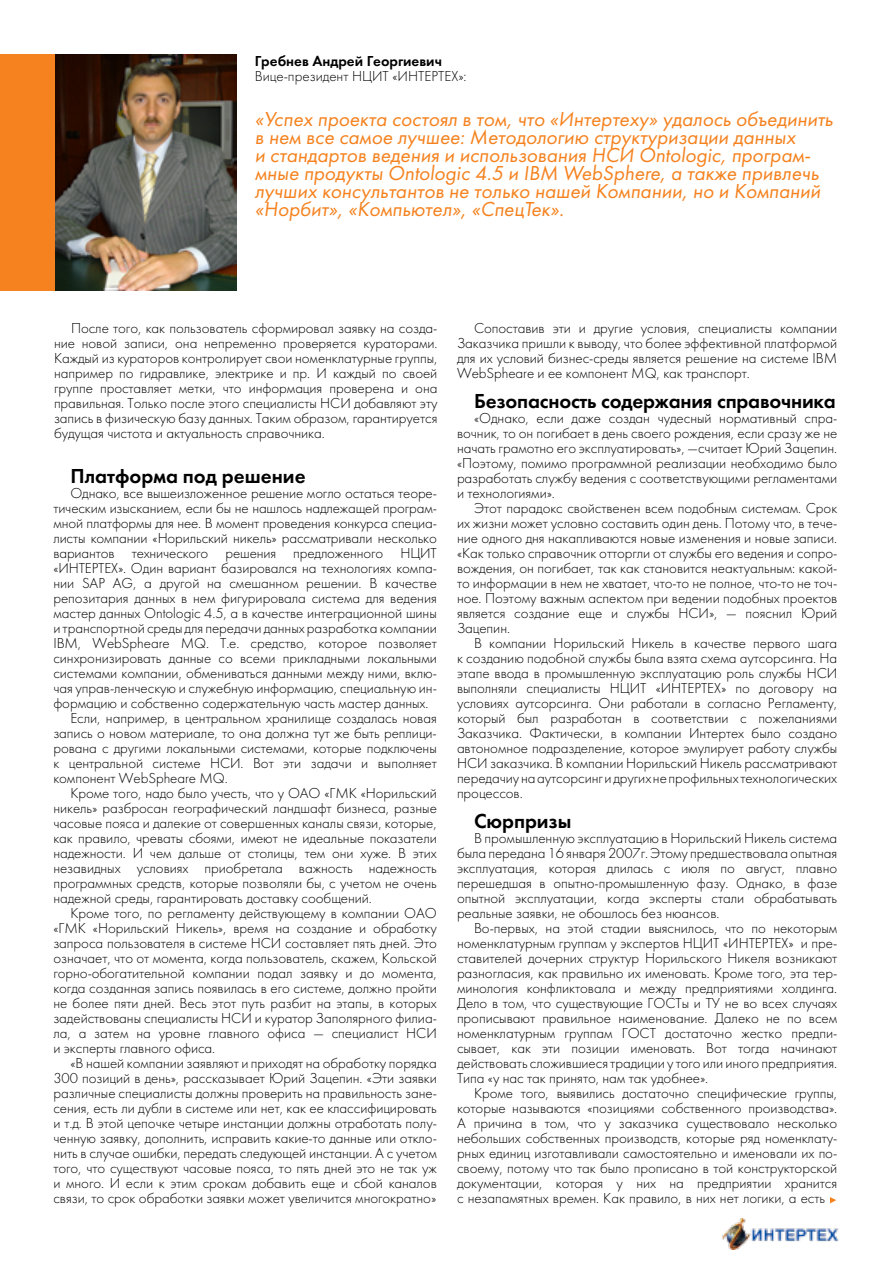
<style>
.page{position:relative;width:893px;height:1263px;background:#fff}
.page>*{position:absolute;margin:0;border:0;box-sizing:border-box;transform-origin:0 0}
.t1{font:italic 21px/18px "Futura Book C";color:#f5821f}
.t2{font:21px "Futura Demi C";letter-spacing:-.01em;color:#000}
.t3{font:15px/15px "Futura Light C";letter-spacing:-.005em;color:#000;text-align:justify}
.t4{font:15px "Futura Demi C";color:#000}
</style>
<div class="page">
<img style="left:54px;top:54px;width:183px;height:236px">
<div style="left:0;top:54px;width:54px;height:236px;background:#f5821f"></div>
<svg style="left:830px;top:1197px;width:6px;height:6px"></svg>
<img style="left:722px;top:1219px;width:117px;height:31px">
<p class="t4" style="left:255px;top:52px;width:189px">Гребнев Андрей Георгиевич</p>
<p class="t3" style="left:255px;top:69px;width:213px">Вице-президент НЦИТ «ИНТЕРТЕХ»:</p>
<p class="t1" style="left:255px;top:110px;width:580px">«Успех проекта состоял в том, что «Интертеху» удалось объединить в нем все самое лучшее: Методологию структуризации данных<br>и стандартов ведения и использования НСИ Ontologic, програм&shy;мные продукты Ontologic 4.5 и IBM WebSphere, а также привлечь лучших консультантов не только нашей Компании, но и Компаний «Норбит», «Компьютел», «СпецТек».</p>
<p class="t3" style="left:54px;top:321px;width:385px;text-indent:17px">После того, как пользователь сформировал заявку на созда&shy;ние новой записи, она непременно проверяется кураторами.<br>Каждый из кураторов контролирует свои номенклатурные группы, например по гидравлике, электрике и пр. И каждый по своей группе проставляет метки, что информация проверена и она правильная. Только после этого специалисты НСИ добавляют эту запись в физическую базу данных. Таким образом, гарантируется будущая чистота и актуальность справочника.</p>
<h1 class="t2" style="left:70px;top:464px;width:237px">Платформа под решение</h1>
<p class="t3" style="left:70px;top:486px;width:368px">Однако, все вышеизложенное решение могло остаться теоре-</p>
<p class="t3" style="left:53px;top:501px;width:385px">тическим изысканием, если бы не нашлось надлежащей програм-</p>
<p class="t3" style="left:53px;top:516px;width:385px">мной платформы для нее. В момент проведения конкурса специа-</p>
<p class="t3" style="left:53px;top:531px;width:385px">листы компании «Норильский никель» рассматривали несколько</p>
<p class="t3" style="left:53px;top:546px;width:385px">вариантов технического решения предложенного НЦИТ</p>
<p class="t3" style="left:53px;top:561px;width:385px">«ИНТЕРТЕХ». Один вариант базировался на технологиях компа-</p>
<p class="t3" style="left:53px;top:576px;width:385px">нии SAP AG, а другой на смешанном решении. В качестве</p>
<p class="t3" style="left:53px;top:591px;width:385px">репозитария данных в нем фигурировала система для ведения</p>
<p class="t3" style="left:53px;top:606px;width:385px">мастер данных Ontologic 4.5, а в качестве интеграционной шины</p>
<p class="t3" style="left:53px;top:621px;width:385px">и транспортной среды для передачи данных разработка компании</p>
<p class="t3" style="left:53px;top:636px;width:385px">IBM, WebSpheare MQ. Т.е. средство, которое позволяет</p>
<p class="t3" style="left:53px;top:651px;width:385px">синхронизировать данные со всеми прикладными локальными</p>
<p class="t3" style="left:53px;top:666px;width:385px">системами компании, обмениваться данными между ними, вклю-</p>
<p class="t3" style="left:53px;top:681px;width:385px">чая управ-ленческую и служебную информацию, специальную ин-</p>
<p class="t3" style="left:53px;top:696px;width:377px">формацию и собственно содержательную часть мастер данных.</p>
<p class="t3" style="left:70px;top:711px;width:368px">Если, например, в центральном хранилище создалась новая</p>
<p class="t3" style="left:53px;top:726px;width:385px">запись о новом материале, то она должна тут же быть реплици-</p>
<p class="t3" style="left:53px;top:741px;width:385px">рована с другими локальными системами, которые подключены</p>
<p class="t3" style="left:53px;top:756px;width:385px">к центральной системе НСИ. Вот эти задачи и выполняет</p>
<p class="t3" style="left:53px;top:771px;width:176px">компонент WebSpheare MQ.</p>
<p class="t3" style="left:70px;top:786px;width:368px">Кроме того, надо было учесть, что у ОАО «ГМК «Норильский</p>
<p class="t3" style="left:53px;top:801px;width:385px">никель» разбросан географический ландшафт бизнеса, разные</p>
<p class="t3" style="left:53px;top:816px;width:385px">часовые пояса и далекие от совершенных каналы связи, которые,</p>
<p class="t3" style="left:53px;top:831px;width:385px">как правило, чреваты сбоями, имеют не идеальные показатели</p>
<p class="t3" style="left:53px;top:846px;width:385px">надежности. И чем дальше от столицы, тем они хуже. В этих</p>
<p class="t3" style="left:53px;top:861px;width:385px">незавидных условиях приобретала важность надежность</p>
<p class="t3" style="left:53px;top:876px;width:385px">программных средств, которые позволяли бы, с учетом не очень</p>
<p class="t3" style="left:53px;top:891px;width:320px">надежной среды, гарантировать доставку сообщений.</p>
<p class="t3" style="left:70px;top:906px;width:368px">Кроме того, по регламенту действующему в компании ОАО</p>
<p class="t3" style="left:53px;top:921px;width:385px">«ГМК «Норильский Никель», время на создание и обработку</p>
<p class="t3" style="left:53px;top:936px;width:385px">запроса пользователя в системе НСИ составляет пять дней. Это</p>
<p class="t3" style="left:53px;top:951px;width:385px">означает, что от момента, когда пользователь, скажем, Кольской</p>
<p class="t3" style="left:53px;top:966px;width:385px">горно-обогатительной компании подал заявку и до момента,</p>
<p class="t3" style="left:53px;top:981px;width:385px">когда созданная запись появилась в его системе, должно пройти</p>
<p class="t3" style="left:53px;top:996px;width:385px">не более пяти дней. Весь этот путь разбит на этапы, в которых</p>
<p class="t3" style="left:53px;top:1011px;width:385px">задействованы специалисты НСИ и куратор Заполярного филиа-</p>
<p class="t3" style="left:53px;top:1026px;width:385px">ла, а затем на уровне главного офиса — специалист НСИ</p>
<p class="t3" style="left:53px;top:1041px;width:163px">и эксперты главного офиса.</p>
<p class="t3" style="left:70px;top:1056px;width:368px">«В нашей компании заявляют и приходят на обработку порядка</p>
<p class="t3" style="left:53px;top:1071px;width:385px">300 позиций в день», рассказывает Юрий Зацепин. «Эти заявки</p>
<p class="t3" style="left:53px;top:1086px;width:385px">различные специалисты должны проверить на правильность зане-</p>
<p class="t3" style="left:53px;top:1101px;width:385px">сения, есть ли дубли в системе или нет, как ее классифицировать</p>
<p class="t3" style="left:53px;top:1116px;width:385px">и т.д. В этой цепочке четыре инстанции должны отработать полу-</p>
<p class="t3" style="left:53px;top:1131px;width:385px">ченную заявку, дополнить, исправить какие-то данные или откло-</p>
<p class="t3" style="left:53px;top:1146px;width:385px">нить в случае ошибки, передать следующей инстанции. А с учетом</p>
<p class="t3" style="left:53px;top:1161px;width:385px">того, что существуют часовые пояса, то пять дней это не так уж</p>
<p class="t3" style="left:53px;top:1176px;width:385px">и много. И если к этим срокам добавить еще и сбой каналов</p>
<p class="t3" style="left:53px;top:1191px;width:384px">связи, то срок обработки заявки может увеличится многократно»</p>
<p class="t3" style="left:457px;top:321px;width:382px;text-indent:17px">Сопоставив эти и другие условия, специалисты компании Заказчика пришли к выводу, что более эффективной платформой для их условий бизнес-среды является решение на системе IBM WebSpheare и ее компонент MQ, как транспорт.</p>
<h1 class="t2" style="left:474px;top:389px;width:363px">Безопасность содержания cправочника</h1>
<p class="t3" style="left:457px;top:411px;width:382px;text-indent:17px">«Однако, если даже создан чудесный нормативный спра&shy;вочник, то он погибает в день своего рождения, если сразу же не начать грамотно его эксплуатировать», —считает Юрий Зацепин. «Поэтому, помимо программной реализации необходимо было разработать службу ведения с соответствующими регламентами и технологиями».</p>
<p class="t3" style="left:457px;top:501px;width:382px;text-indent:17px">Этот парадокс свойственен всем подобным системам. Срок их жизни может условно составить один день. Потому что, в тече&shy;ние одного дня накапливаются новые изменения и новые записи. «Как только справочник отторгли от службы его ведения и сопро&shy;вождения, он погибает, так как становится неактуальным: какой&shy;то информации в нем не хватает, что-то не полное, что-то не точ&shy;ное. Поэтому важным аспектом при ведении подобных проектов является создание еще и службы НСИ», — пояснил Юрий Зацепин.</p>
<p class="t3" style="left:457px;top:636px;width:382px;text-indent:17px">В компании Норильский Никель в качестве первого шага к созданию подобной службы была взята схема аутсорсинга. На этапе ввода в промышленную эксплуатацию роль службы НСИ выполняли специалисты НЦИТ «ИНТЕРТЕХ» по договору на условиях аутсорсинга. Они работали в согласно Регламенту, который был разработан в соответствии с пожеланиями Заказчика. Фактически, в компании Интертех было создано автономное подразделение, которое эмулирует работу службы НСИ заказчика. В компании Норильский Никель рассматривают передачиу на аутсорсинг и других не профильных технологических процессов.</p>
<h1 class="t2" style="left:474px;top:809px;width:99px">Сюрпризы</h1>
<p class="t3" style="left:457px;top:831px;width:382px;text-indent:17px">В промышленную эксплуатацию в Норильский Никель система была передана 16 января 2007г. Этому предшествовала опытная эксплуатация, которая длилась с июля по август, плавно перешедшая в опытно-промышленную фазу. Однако, в фазе опытной эксплуатации, когда эксперты стали обрабатывать реальные заявки, не обошлось без нюансов.</p>
<p class="t3" style="left:457px;top:921px;width:382px;text-indent:17px">Во-первых, на этой стадии выяснилось, что по некоторым номенклатурным группам у экспертов НЦИТ «ИНТЕРТЕХ» и пре&shy;ставителей дочерних структур Норильского Никеля возникают разногласия, как правильно их именовать. Кроме того, эта тер&shy;минология конфликтовала и между предприятиями холдинга.<br>Дело в том, что существующие ГОСТы и ТУ не во всех случаях прописывают правильное наименование. Далеко не по всем номенклатурным группам ГОСТ достаточно жестко предпи&shy;сывает, как эти позиции именовать. Вот тогда начинают действовать сложившиеся традиции у того или иного предприятия.<br>Типа «у нас так принято, нам так удобнее».</p>
<p class="t3" style="left:457px;top:1086px;width:382px;text-indent:17px">Кроме того, выявились достаточно специфические группы, которые называются «позициями собственного производства».<br>А причина в том, что у заказчика существовало несколько небольших собственных производств, которые ряд номенклату&shy;рных единиц изготавливали самостоятельно и именовали их по&shy;своему, потому что так было прописано в той конструкторской документации, которая у них на предприятии хранится с незапамятных времен. Как правило, в них нет логики, а есть</p>
</div>
